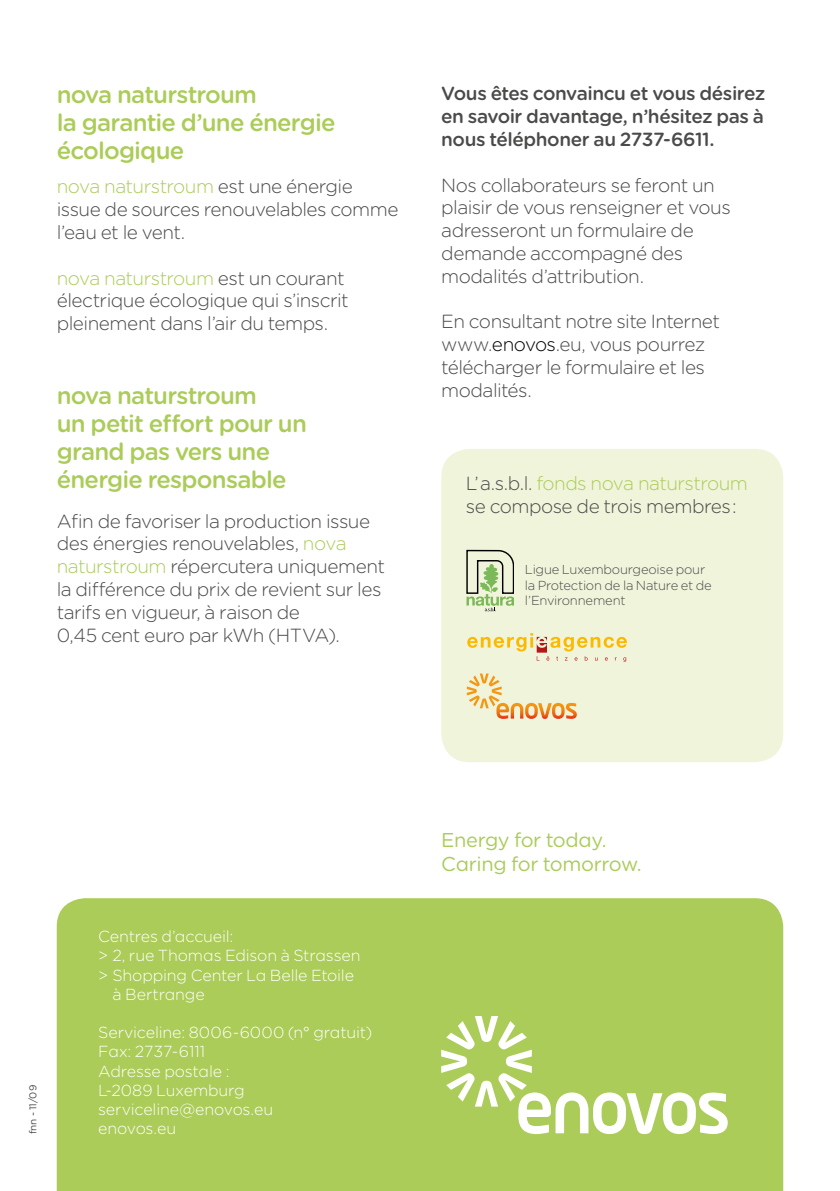
<style>
.page{position:relative;width:840px;height:1191px;background:#fff}
.page>*{position:absolute;margin:0;border:0;box-sizing:border-box;transform-origin:0 0}
.t1{font:500 24px/28px "Gotham Rounded";letter-spacing:-.035em;color:#abcc58}
.t2{font:20px/24px "Gotham Rounded";letter-spacing:-.02em;color:#abcc58}
.t3{font:300 19px/22.8px "Gotham Rounded";letter-spacing:-.03em;color:#4a4a49}
.t4{font:500 19px/22.8px "Gotham Rounded";letter-spacing:-.025em;color:#4a4a49;text-align:justify}
.t5{font:300 16px/19.2px "Gotham Rounded";letter-spacing:-.01em;color:#fff}
.t6{font:300 13px/15.6px "Gotham Rounded";letter-spacing:-.02em;color:#4a4a49}
.t7{font:10px "Gotham Rounded";color:#4a4a49}
.s1{color:#abcc58}
.s2{color:#000}
</style>
<div class="page">
<div style="left:441px;top:449px;width:341px;height:313px;background:#f0f4db;border-radius:28px"></div>
<svg style="left:467px;top:633px;width:159px;height:29px"></svg>
<svg style="left:466px;top:550px;width:47px;height:61px"></svg>
<svg style="left:466px;top:673px;width:110px;height:46px"></svg>
<div style="left:57px;top:898px;width:725px;height:293px;background:#abcc58"></div>
<svg style="left:441px;top:1016px;width:286px;height:118px"></svg>
<p class="t1" style="left:57px;top:80px;width:280px">nova naturstroum<br>la garantie d’une énergie écologique</p>
<p class="t3" style="left:57px;top:174px;width:343px"><span class="s1">nova naturstroum</span> est une énergie issue de sources renouvelables comme l’eau et le vent.</p>
<p class="t3" style="left:57px;top:265px;width:293px"><span class="s1">nova naturstroum</span> est un courant électrique écologique qui s’inscrit pleinement dans l’air du temps.</p>
<p class="t1" style="left:57px;top:380px;width:251px">nova naturstroum<br>un petit effort pour un grand pas vers une énergie responsable</p>
<p class="t3" style="left:57px;top:508px;width:329px">Afin de favoriser la production issue des énergies renouvelables, <span class="s1">nova naturstroum</span> répercutera uniquement la différence du prix de revient sur les tarifs en vigueur, à raison de<br>0,45 cent euro par kWh (HTVA).</p>
<p class="t4" style="left:441px;top:81px;width:325px">Vous êtes convaincu et vous désirez en savoir davantage, n’hésitez pas à nous téléphoner au 2737-6611.</p>
<p class="t3" style="left:441px;top:172px;width:291px">Nos collaborateurs se feront un plaisir de vous renseigner et vous adresseront un formulaire de demande accompagné des modalités d’attribution.</p>
<p class="t3" style="left:441px;top:309px;width:280px">En consultant notre site Internet www.<span class="s2">enovos</span>.eu, vous pourrez télécharger le formulaire et les modalités.</p>
<p class="t3" style="left:465px;top:471px;width:283px">L’ a.s.b.l. <span class="s1">fonds nova naturstroum </span>se compose de trois membres :</p>
<p class="t6" style="left:524px;top:561px;width:188px">Ligue Luxembourgeoise pour la Protection de la Nature et de l’Environnement</p>
<p class="t7" style="left:26px;top:1134px;width:51px;rotate:-90deg">fnn - 11/09</p>
<p class="t5" style="left:98px;top:926px;width:137px">Centres d’accueil:</p>
<p class="t5" style="left:98px;top:945px;width:264px">&gt; 2, rue Thomas Edison à Strassen</p>
<p class="t5" style="left:98px;top:964px;width:257px">&gt; Shopping Center La Belle Etoile</p>
<p class="t5" style="left:112px;top:983px;width:94px">à Bertrange</p>
<p class="t5" style="left:98px;top:1022px;width:275px">Serviceline: 8006-6000 (n° gratuit)<br>Fax: 2737-6111<br>Adresse postale :<br>L-2089 Luxemburg serviceline@enovos.eu<br>enovos.eu</p>
<p class="t2" style="left:441px;top:827px;width:202px">Energy for today.<br>Caring for tomorrow.</p>
</div>
